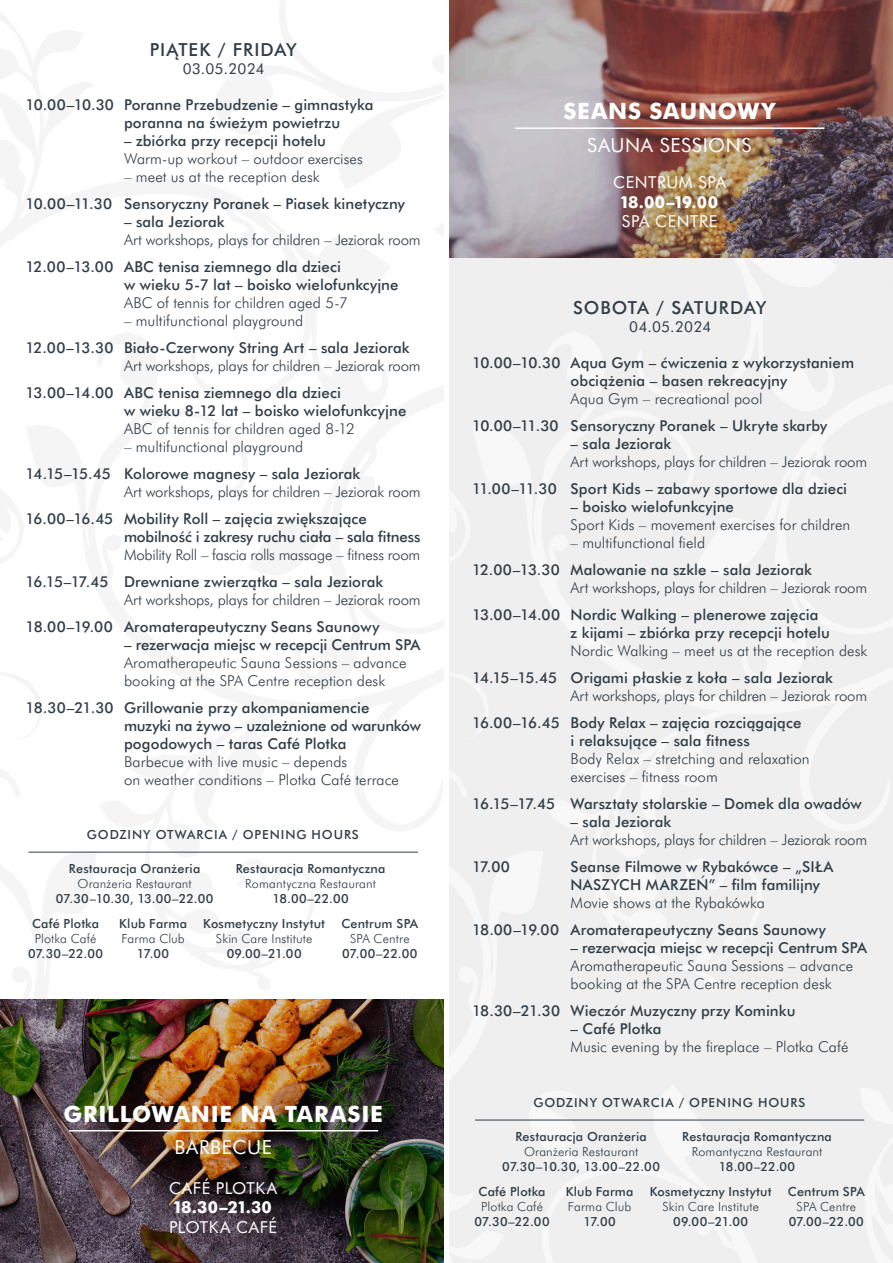
<style>
.page{position:relative;width:893px;height:1263px;background:#fff}
.page>*{position:absolute;margin:0;border:0;box-sizing:border-box;transform-origin:0 0}
.t1{font:800 22.5px "Futura BT";letter-spacing:.03em;color:#fff}
.t2{font:19.5px "Futura BT";letter-spacing:.035em;color:#fff}
.t3{font:500 18px "Futura BT";letter-spacing:.055em;color:#313e48}
.t4{font:16.5px "Futura BT";letter-spacing:.035em;color:#fff}
.t5{font:800 16.5px "Futura BT";letter-spacing:.035em;color:#fff}
.t6{font:500 15px/18px "Futura BT";letter-spacing:.005em;color:#313e48}
.t7{font:300 15px/18px "Futura BT";color:#313e48}
.t8{font:300 15px "Futura BT";letter-spacing:-.02em;color:#313e48}
.t9{font:15px "Futura BT";letter-spacing:.06em;color:#313e48}
.t10{font:500 12.6px "Futura BT";letter-spacing:.015em;color:#313e48}
.t11{font:300 12.6px "Futura BT";letter-spacing:.01em;color:#313e48}
.t12{font:500 12.6px "Futura BT";letter-spacing:.075em;color:#313e48}
</style>
<div class="page">
<svg style="left:449px;top:257px;width:444px;height:1006px;fill:#efefef"></svg>
<hr style="left:475px;top:1119px;width:389px;height:1px;background:#313e48">
<hr style="left:29px;top:852px;width:389px;height:1px;background:#313e48">
<img style="left:449px;top:0;width:444px;height:257px">
<hr style="left:515px;top:127px;width:309px;height:2px;background:#fff">
<img style="left:0;top:999px;width:444px;height:264px">
<hr style="left:69px;top:1130px;width:309px;height:1px;background:#fff">
<p class="t3" style="left:150px;top:37px;width:149px">PIĄTEK / FRIDAY</p>
<p class="t9" style="left:183px;top:59px;width:83px">03.05.2024</p>
<p class="t6" style="left:124px;top:95px;width:251px;text-indent:-99px">10.00–10.30 Poranne Przebudzenie – gimnastyka poranna na świeżym powietrzu</p>
<p class="t6" style="left:124px;top:131px;width:204px">– zbiórka przy recepcji hotelu</p>
<p class="t7" style="left:124px;top:149px;width:240px">Warm-up workout – outdoor exercises</p>
<p class="t7" style="left:124px;top:167px;width:197px">– meet us at the reception desk</p>
<p class="t6" style="left:26px;top:194px;width:381px">10.00–11.30 Sensoryczny Poranek – Piasek kinetyczny</p>
<p class="t6" style="left:124px;top:212px;width:102px">– sala Jeziorak</p>
<p class="t7" style="left:124px;top:230px;width:298px">Art workshops, plays for children – Jeziorak room</p>
<p class="t6" style="left:124px;top:257px;width:276px;text-indent:-99px">12.00–13.00 ABC tenisa ziemnego dla dzieci<br>w wieku 5-7 lat – boisko wielofunkcyjne</p>
<p class="t7" style="left:124px;top:293px;width:225px">ABC of tennis for children aged 5-7</p>
<p class="t7" style="left:124px;top:311px;width:181px">– multifunctional playground</p>
<p class="t6" style="left:26px;top:338px;width:386px">12.00–13.30 Biało-Czerwony String Art – sala Jeziorak</p>
<p class="t7" style="left:124px;top:356px;width:298px">Art workshops, plays for children – Jeziorak room</p>
<p class="t6" style="left:124px;top:383px;width:284px;text-indent:-99px">13.00–14.00 ABC tenisa ziemnego dla dzieci<br>w wieku 8-12 lat – boisko wielofunkcyjne</p>
<p class="t7" style="left:124px;top:419px;width:232px">ABC of tennis for children aged 8-12</p>
<p class="t7" style="left:124px;top:437px;width:181px">– multifunctional playground</p>
<p class="t6" style="left:26px;top:464px;width:336px">14.15–15.45 Kolorowe magnesy – sala Jeziorak</p>
<p class="t7" style="left:124px;top:482px;width:298px">Art workshops, plays for children – Jeziorak room</p>
<p class="t6" style="left:124px;top:509px;width:298px;text-indent:-99px">16.00–16.45 Mobility Roll – zajęcia zwiększające mobilność i zakresy ruchu ciała – sala fitness</p>
<p class="t8" style="left:124px;top:545px;width:298px">Mobility Roll – fascia rolls massage – fitness room</p>
<p class="t6" style="left:26px;top:572px;width:359px">16.15–17.45 Drewniane zwierzątka – sala Jeziorak</p>
<p class="t7" style="left:124px;top:590px;width:298px">Art workshops, plays for children – Jeziorak room</p>
<p class="t6" style="left:26px;top:617px;width:355px">18.00–19.00 Aromaterapeutyczny Seans Saunowy</p>
<p class="t6" style="left:124px;top:635px;width:298px">– rezerwacja miejsc w recepcji Centrum SPA</p>
<p class="t7" style="left:124px;top:653px;width:284px">Aromatherapeutic Sauna Sessions – advance booking at the SPA Centre reception desk</p>
<p class="t6" style="left:124px;top:698px;width:298px;text-indent:-99px">18.30–21.30 Grillowanie przy akompaniamencie<br>muzyki na żywo – uzależnione od warunków pogodowych – taras Café Plotka</p>
<p class="t7" style="left:124px;top:752px;width:277px">Barbecue with live music – depends<br>on weather conditions – Plotka Café terrace</p>
<p class="t12" style="left:87px;top:825px;width:273px">GODZINY OTWARCIA / OPENING HOURS</p>
<p class="t10" style="left:69px;top:860px;width:133px">Restauracja Oranżeria</p>
<p class="t11" style="left:78px;top:875px;width:116px">Oranżeria Restaurant</p>
<p class="t10" style="left:56px;top:890px;width:159px">07.30–10.30, 13.00–22.00</p>
<p class="t10" style="left:236px;top:860px;width:151px">Restauracja Romantyczna</p>
<p class="t11" style="left:245px;top:875px;width:132px">Romantyczna Restaurant</p>
<p class="t10" style="left:272px;top:890px;width:78px">18.00–22.00</p>
<p class="t10" style="left:32px;top:914px;width:69px">Café Plotka</p>
<p class="t11" style="left:35px;top:930px;width:63px">Plotka Café</p>
<p class="t10" style="left:28px;top:944px;width:77px">07.30–22.00</p>
<p class="t10" style="left:119px;top:914px;width:69px">Klub Farma</p>
<p class="t11" style="left:121px;top:930px;width:65px">Farma Club</p>
<p class="t10" style="left:137px;top:944px;width:34px">17.00</p>
<p class="t10" style="left:203px;top:914px;width:123px">Kosmetyczny Instytut</p>
<p class="t11" style="left:216px;top:930px;width:98px">Skin Care Institute</p>
<p class="t10" style="left:227px;top:944px;width:76px">09.00–21.00</p>
<p class="t10" style="left:341px;top:914px;width:78px">Centrum SPA</p>
<p class="t11" style="left:350px;top:930px;width:61px">SPA Centre</p>
<p class="t10" style="left:342px;top:944px;width:77px">07.00–22.00</p>
<h1 class="t1" style="left:64px;top:1098px;width:321px">GRILLOWANIE NA TARASIE</h1>
<h2 class="t2" style="left:174px;top:1134px;width:99px">BARBECUE</h2>
<p class="t4" style="left:169px;top:1176px;width:109px">CAFÉ PLOTKA</p>
<p class="t5" style="left:174px;top:1196px;width:99px">18.30–21.30</p>
<p class="t4" style="left:169px;top:1216px;width:110px">PLOTKA CAFÉ</p>
<h1 class="t1" style="left:563px;top:95px;width:213px">SEANS SAUNOWY</h1>
<h2 class="t2" style="left:587px;top:132px;width:166px">SAUNA SESSIONS</h2>
<p class="t4" style="left:613px;top:171px;width:114px">CENTRUM SPA</p>
<p class="t5" style="left:621px;top:190px;width:98px">18.00–19.00</p>
<p class="t4" style="left:622px;top:210px;width:97px">SPA CENTRE</p>
<p class="t3" style="left:573px;top:295px;width:195px">SOBOTA / SATURDAY</p>
<p class="t9" style="left:629px;top:316px;width:83px">04.05.2024</p>
<p class="t6" style="left:570px;top:353px;width:285px;text-indent:-99px">10.00–10.30 Aqua Gym – ćwiczenia z wykorzystaniem obciążenia – basen rekreacyjny</p>
<p class="t7" style="left:570px;top:389px;width:194px">Aqua Gym – recreational pool</p>
<p class="t6" style="left:472px;top:416px;width:357px">10.00–11.30 Sensoryczny Poranek – Ukryte skarby</p>
<p class="t6" style="left:570px;top:434px;width:102px">– sala Jeziorak</p>
<p class="t7" style="left:570px;top:452px;width:298px">Art workshops, plays for children – Jeziorak room</p>
<p class="t6" style="left:472px;top:479px;width:377px">11.00–11.30 Sport Kids – zabawy sportowe dla dzieci</p>
<p class="t6" style="left:570px;top:497px;width:165px">– boisko wielofunkcyjne</p>
<p class="t7" style="left:570px;top:515px;width:281px">Sport Kids – movement exercises for children</p>
<p class="t7" style="left:570px;top:533px;width:136px">– multifunctional field</p>
<p class="t6" style="left:472px;top:560px;width:341px">12.00–13.30 Malowanie na szkle – sala Jeziorak</p>
<p class="t7" style="left:570px;top:578px;width:298px">Art workshops, plays for children – Jeziorak room</p>
<p class="t6" style="left:570px;top:605px;width:261px;text-indent:-99px">13.00–14.00 Nordic Walking – plenerowe zajęcia<br>z kijami – zbiórka przy recepcji hotelu</p>
<p class="t7" style="left:570px;top:641px;width:298px">Nordic Walking – meet us at the reception desk</p>
<p class="t6" style="left:472px;top:668px;width:362px">14.15–15.45 Origami płaskie z koła – sala Jeziorak</p>
<p class="t7" style="left:570px;top:686px;width:298px">Art workshops, plays for children – Jeziorak room</p>
<p class="t6" style="left:570px;top:713px;width:232px;text-indent:-99px">16.00–16.45 Body Relax – zajęcia rozciągające i relaksujące – sala fitness</p>
<p class="t7" style="left:570px;top:749px;width:241px">Body Relax – stretching and relaxation exercises – fitness room</p>
<p class="t6" style="left:472px;top:794px;width:391px">16.15–17.45 Warsztaty stolarskie – Domek dla owadów</p>
<p class="t6" style="left:570px;top:812px;width:102px">– sala Jeziorak</p>
<p class="t7" style="left:570px;top:830px;width:298px">Art workshops, plays for children – Jeziorak room</p>
<p class="t6" style="left:472px;top:857px;width:39px">17.00</p>
<p class="t6" style="left:570px;top:857px;width:264px">Seanse Filmowe w Rybakówce – „SIŁA<br>NASZYCH MARZEŃ” – film familijny</p>
<p class="t7" style="left:570px;top:893px;width:196px">Movie shows at the Rybakówka</p>
<p class="t6" style="left:472px;top:920px;width:355px">18.00–19.00 Aromaterapeutyczny Seans Saunowy</p>
<p class="t6" style="left:570px;top:938px;width:298px">– rezerwacja miejsc w recepcji Centrum SPA</p>
<p class="t7" style="left:570px;top:956px;width:284px">Aromatherapeutic Sauna Sessions – advance booking at the SPA Centre reception desk</p>
<p class="t6" style="left:472px;top:1001px;width:325px">18.30–21.30 Wieczór Muzyczny przy Kominku</p>
<p class="t6" style="left:570px;top:1019px;width:93px">– Café Plotka</p>
<p class="t7" style="left:570px;top:1037px;width:279px">Music evening by the fireplace – Plotka Café</p>
<p class="t12" style="left:533px;top:1093px;width:273px">GODZINY OTWARCIA / OPENING HOURS</p>
<p class="t10" style="left:515px;top:1128px;width:133px">Restauracja Oranżeria</p>
<p class="t11" style="left:524px;top:1143px;width:116px">Oranżeria Restaurant</p>
<p class="t10" style="left:502px;top:1158px;width:159px">07.30–10.30, 13.00–22.00</p>
<p class="t10" style="left:682px;top:1128px;width:151px">Restauracja Romantyczna</p>
<p class="t11" style="left:692px;top:1143px;width:132px">Romantyczna Restaurant</p>
<p class="t10" style="left:719px;top:1158px;width:78px">18.00–22.00</p>
<p class="t10" style="left:479px;top:1182px;width:69px">Café Plotka</p>
<p class="t11" style="left:481px;top:1197px;width:63px">Plotka Café</p>
<p class="t10" style="left:474px;top:1212px;width:77px">07.30–22.00</p>
<p class="t10" style="left:566px;top:1182px;width:69px">Klub Farma</p>
<p class="t11" style="left:568px;top:1197px;width:65px">Farma Club</p>
<p class="t10" style="left:583px;top:1212px;width:34px">17.00</p>
<p class="t10" style="left:650px;top:1182px;width:123px">Kosmetyczny Instytut</p>
<p class="t11" style="left:662px;top:1197px;width:98px">Skin Care Institute</p>
<p class="t10" style="left:673px;top:1212px;width:76px">09.00–21.00</p>
<p class="t10" style="left:788px;top:1182px;width:78px">Centrum SPA</p>
<p class="t11" style="left:797px;top:1197px;width:61px">SPA Centre</p>
<p class="t10" style="left:789px;top:1212px;width:77px">07.00–22.00</p>
</div>
